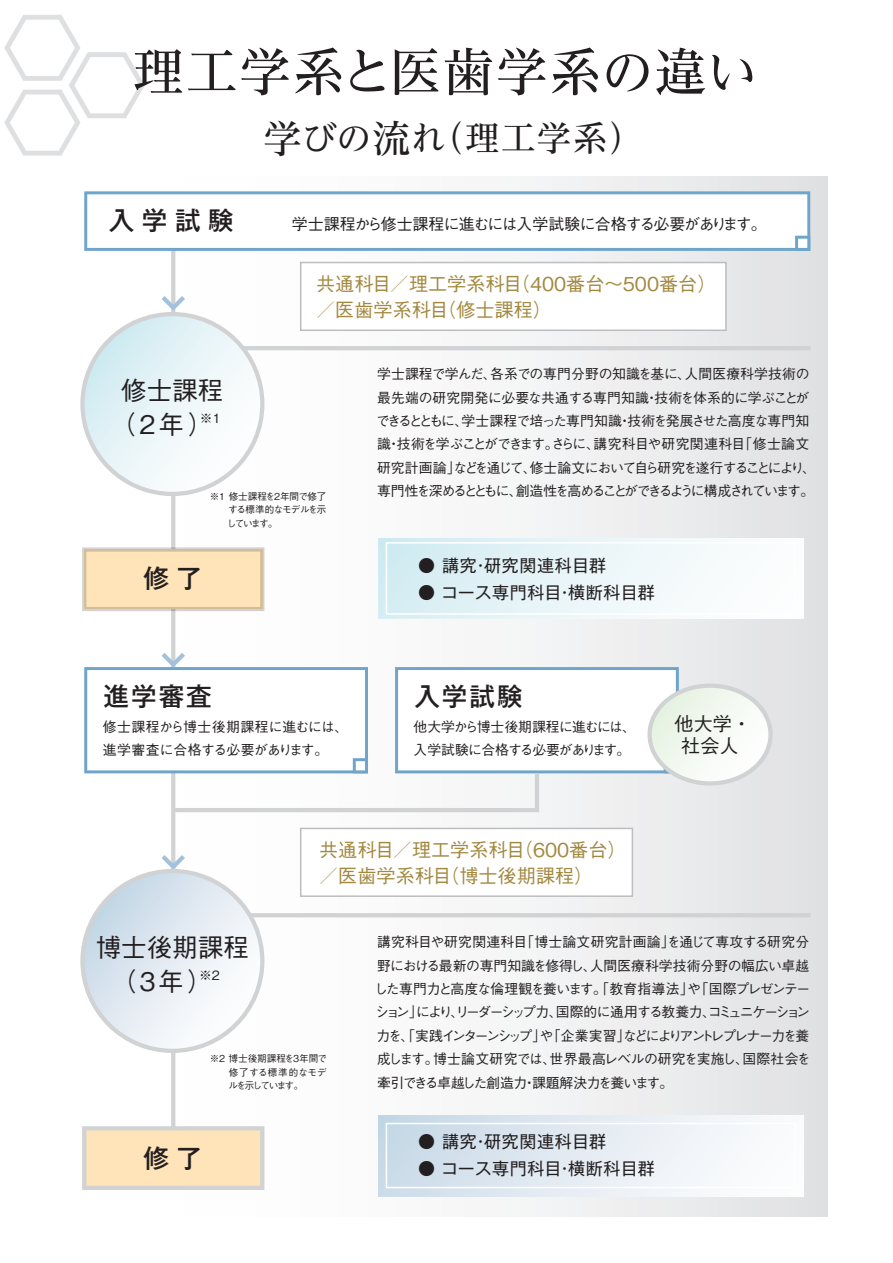
<style>
.page{position:relative;width:893px;height:1263px;background:#fff}
.page>*{position:absolute;margin:0;border:0;box-sizing:border-box;transform-origin:0 0}
.t1{font:500 51.3px "Reim Pro";letter-spacing:.04em;color:#231f20}
.t2{font:500 34.5px "Reim Pro";letter-spacing:.04em;color:#231f20}
.t3{font:500 25.5px/34px "Gothic BBB Pro";color:#231f20;text-align:center}
.t4{font:500 25.5px "Gothic MB101 Pro";letter-spacing:.08em;color:#231f20}
.t5{font:500 19.2px/25.5px "Gothic BBB Pro";color:#a38940}
.t6{font:500 19.2px/22.4px "Gothic BBB Pro";color:#231f20;text-align:center}
.t7{font:16.95px "Gothic MB101 Pro";letter-spacing:.01em;color:#231f20}
.t8{font:16.95px "Gothic MB101 Pro";letter-spacing:.04em;color:#231f20}
.t9{font:500 15.9px "Gothic BBB Pro";letter-spacing:-.055em;color:#231f20}
.t10{font:500 13.8px/23.4px "Gothic BBB Pro";letter-spacing:-.05em;color:#231f20}
.t11{font:500 13.8px/23.4px "Gothic BBB Pro";letter-spacing:-.01em;color:#231f20}
.t12{font:500 9.6px/13.5px "Gothic BBB Pro";letter-spacing:-.055em;color:#231f20;text-align:justify}
.s1{font-size:38.25px}
</style>
<div class="page">
<div style="left:70px;top:177px;width:757px;height:1039px;background:linear-gradient(to right,#fff,#e5e6e7)"></div>
<svg style="left:4px;top:15px;width:141px;height:141px"></svg>
<hr style="left:184px;top:346px;width:626px;height:4px;background:#d1d2d4">
<hr style="left:171px;top:249px;width:4px;height:904px;background:#d1d2d4">
<svg style="left:82px;top:314px;width:180px;height:180px"></svg>
<div style="left:84px;top:549px;width:178px;height:60px;background:#fee4b8"></div>
<hr style="left:209px;top:913px;width:601px;height:4px;background:#d1d2d4">
<svg style="left:378px;top:538px;width:425px;height:81px"></svg>
<div style="left:386px;top:542px;width:410px;height:73px;border:2px solid #fff"></div>
<div style="left:378px;top:1115px;width:425px;height:81px;background:linear-gradient(to right,#c9d9e7,#fffefe)"></div>
<div style="left:386px;top:1123px;width:410px;height:65px;border:2px solid #fff"></div>
<div style="left:84px;top:1128px;width:178px;height:60px;background:#fee4b8"></div>
<svg style="left:82px;top:871px;width:180px;height:180px"></svg>
<svg style="left:157px;top:291px;width:33px;height:23px"></svg>
<svg style="left:157px;top:850px;width:33px;height:21px"></svg>
<div style="left:80px;top:312px;width:184px;height:184px;border:4px solid #d1d2d4;border-radius:50%"></div>
<div style="left:80px;top:869px;width:184px;height:184px;border:4px solid #d1d2d4;border-radius:50%"></div>
<svg style="left:84px;top:191px;width:726px;height:60px"></svg>
<div style="left:82px;top:1126px;width:182px;height:64px;border:4px solid #d1d2d4"></div>
<div style="left:301px;top:262px;width:425px;height:68px;background:#fff"></div>
<div style="left:300px;top:262px;width:427px;height:69px;border:1px solid #bcbdc0"></div>
<svg style="left:84px;top:648px;width:686px;height:166px"></svg>
<div style="left:647px;top:683px;width:126px;height:102px;border:4px solid #d1d2d4;border-radius:50%"></div>
<div style="left:301px;top:828px;width:331px;height:68px;background:#fff"></div>
<div style="left:300px;top:828px;width:333px;height:69px;border:1px solid #bcbdc0"></div>
<h1 class="t1" style="left:133px;top:29px;width:627px">理工学系と医歯学系の違い</h1>
<h3 class="t4" style="left:109px;top:199px;width:127px">入学試験</h3>
<h2 class="t2" style="left:264px;top:110px;width:381px"><span class="s1">学</span>びの<span class="s1">流</span>れ（理工学系）</h2>
<p class="t9" style="left:292px;top:211px;width:476px">学士課程から修士課程に進むには入学試験に合格する必要があります。</p>
<h3 class="t5" style="left:316px;top:269px;width:402px">共通科目／理工学系科目（400番台～500番台）／医歯学系科目（修士課程）</h3>
<h3 class="t3" style="left:110px;top:370px;width:114px">修士課程（ 2年 ）<sup>※1</sup></h3>
<p class="t12" style="left:227px;top:488px;width:101px;text-indent:-17px">※1 修士課程を2年間で修了する標準的なモデルを示しています。</p>
<h3 class="t4" style="left:143px;top:557px;width:61px">修了</h3>
<h3 class="t4" style="left:104px;top:675px;width:110px">進学審査</h3>
<p class="t11" style="left:103px;top:713px;width:247px">修士課程から博士後期課程に進むには、進学審査に合格する必要があります。</p>
<p class="t10" style="left:376px;top:361px;width:442px">学士課程で学んだ、各系での専門分野の知識を基に、人間医療科学技術の最先端の研究開発に必要な共通する専門知識・技術を体系的に学ぶことができるとともに、学士課程で培った専門知識・技術を発展させた高度な専門知識・技術を学ぶことができます。さらに、講究科目や研究関連科目「修士論文研究計画論」などを通じて、修士論文において自ら研究を遂行することにより、専門性を深めるとともに、創造性を高めることができるように構成されています。</p>
<p class="t8" style="left:418px;top:551px;width:189px">● 講究・研究関連科目群</p>
<p class="t7" style="left:418px;top:578px;width:238px">● コース専門科目・横断科目群</p>
<h3 class="t4" style="left:414px;top:675px;width:110px">入学試験</h3>
<p class="t10" style="left:414px;top:713px;width:224px">他大学から博士後期課程に進むには、入学試験に合格する必要があります。</p>
<h3 class="t6" style="left:674px;top:710px;width:78px">他大学 ・社会人</h3>
<h3 class="t5" style="left:319px;top:835px;width:309px">共通科目／理工学系科目（600番台）／医歯学系科目（博士後期課程）</h3>
<h3 class="t3" style="left:96px;top:927px;width:155px">博士後期課程（ 3年 ）<sup>※2</sup></h3>
<p class="t12" style="left:228px;top:1051px;width:100px;text-indent:-19px">※2 博士後期課程を3年間で修了する標準的なモデルを示しています。</p>
<h3 class="t4" style="left:143px;top:1137px;width:61px">修了</h3>
<p class="t10" style="left:374px;top:929px;width:438px;text-align:justify">講究科目や研究関連科目「博士論文研究計画論」を通じて専攻する研究分野における最新の専門知識を修得し、人間医療科学技術分野の幅広い卓越した専門力と高度な倫理観を養います。「教育指導法」や「国際プレゼンテーション」により、リーダーシップ力、国際的に通用する教養力、コミュニケーション力を、「実践インターンシップ」や「企業実習」などによりアントレプレナー力を養成します。博士論文研究では、世界最高レベルの研究を実施し、国際社会を牽引できる卓越した創造力・課題解決力を養います。</p>
<p class="t8" style="left:418px;top:1127px;width:189px">● 講究・研究関連科目群</p>
<p class="t7" style="left:418px;top:1154px;width:238px">● コース専門科目・横断科目群</p>
</div>
